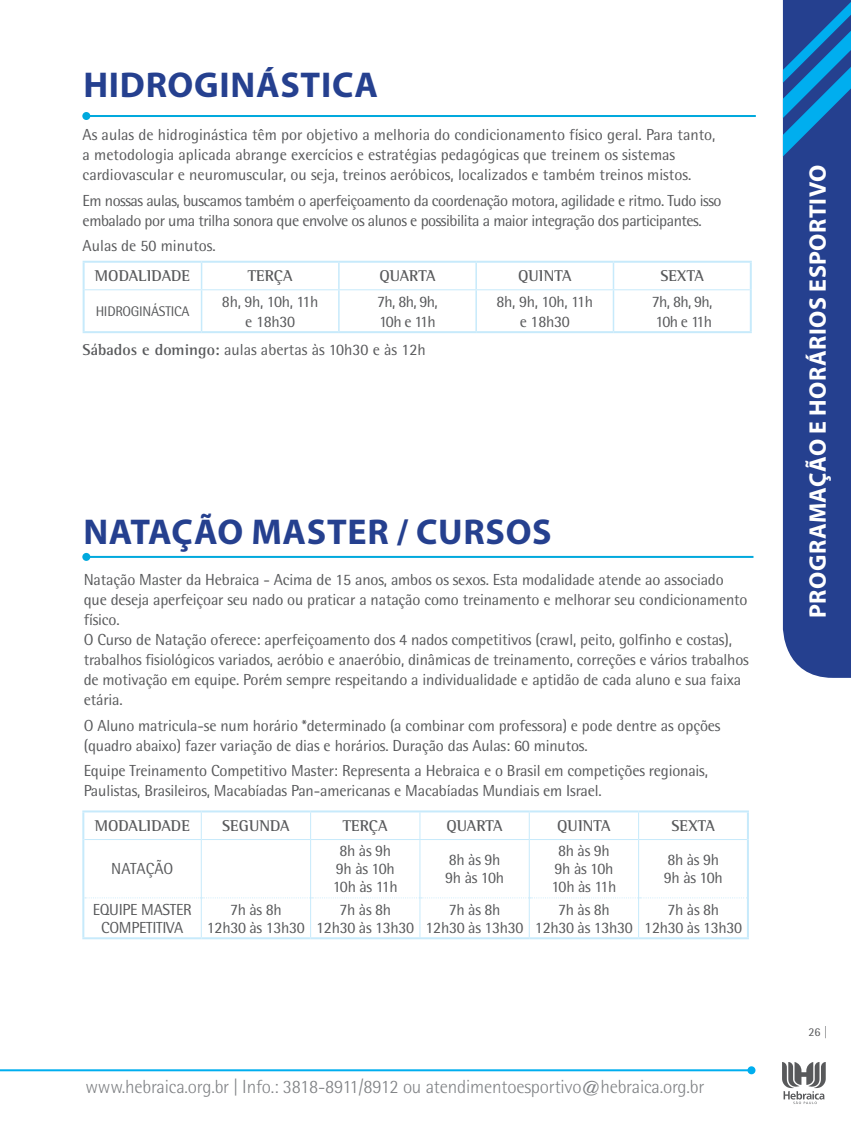
<style>
.page{position:relative;width:851px;height:1134px;background:#fff}
.page>*{position:absolute;margin:0;border:0;box-sizing:border-box;transform-origin:0 0}
.t1{font:700 36px "Myriad Pro";letter-spacing:.02em;color:#25408f}
.t2{font:700 24px "Myriad Pro";letter-spacing:.02em;color:#fff}
.t3{font:300 19px "Rotis Semi Sans Std";letter-spacing:-.01em;color:#808285}
.t4{font:16px/20px "Rotis Semi Sans Std";letter-spacing:-.01em;color:#58595b;text-align:center}
.t5{font:16px/20px "Rotis Semi Sans Std";letter-spacing:-.03em;color:#58595b}
.t6{font:700 16px "Rotis Semi Serif Std";color:#58595b}
.t7{font:16px/20px "Rotis Semi Sans Std";letter-spacing:-.04em;color:#58595b}
.t8{font:14px "Rotis Semi Sans Std";letter-spacing:-.02em;color:#58595b}
.t9{font:12px "Rotis Semi Sans Std";color:#58595b}
.s1{font-family:"Rotis Semi Serif Std";font-weight:700}
</style>
<div class="page">
<svg style="left:782px;top:1062px;width:43px;height:42px"></svg>
<hr style="left:0;top:1069px;width:751px;height:2px;background:#00aeef">
<div style="left:747px;top:1066px;width:8px;height:8px;background:#00aeef;border-radius:50%"></div>
<hr style="left:83px;top:261px;width:118px;height:2px;background:#c7eafb">
<hr style="left:83px;top:263px;width:2px;height:27px;background:#c7eafb">
<hr style="left:201px;top:261px;width:138px;height:2px;background:#c7eafb">
<hr style="left:339px;top:261px;width:137px;height:2px;background:#c7eafb">
<hr style="left:476px;top:261px;width:137px;height:2px;background:#c7eafb">
<hr style="left:613px;top:261px;width:138px;height:2px;background:#c7eafb">
<hr style="left:749px;top:263px;width:2px;height:27px;background:#c7eafb">
<hr style="left:83px;top:290px;width:2px;height:41px;background:#c7eafb">
<hr style="left:749px;top:290px;width:2px;height:41px;background:#c7eafb">
<hr style="left:83px;top:331px;width:118px;height:2px;background:#c7eafb">
<hr style="left:201px;top:331px;width:138px;height:2px;background:#c7eafb">
<hr style="left:339px;top:331px;width:137px;height:2px;background:#c7eafb">
<hr style="left:476px;top:331px;width:137px;height:2px;background:#c7eafb">
<hr style="left:613px;top:331px;width:138px;height:2px;background:#c7eafb">
<svg style="left:201px;top:263px;width:1px;height:26px"></svg>
<svg style="left:338px;top:263px;width:1px;height:26px"></svg>
<hr style="left:475px;top:263px;width:2px;height:26px;background:#c7eafb">
<hr style="left:612px;top:263px;width:2px;height:26px;background:#c7eafb">
<hr style="left:201px;top:290px;width:1px;height:41px;background:#c7eafb">
<hr style="left:338px;top:290px;width:1px;height:41px;background:#c7eafb">
<hr style="left:475px;top:290px;width:2px;height:41px;background:#c7eafb">
<hr style="left:612px;top:290px;width:2px;height:41px;background:#c7eafb">
<hr style="left:85px;top:289px;width:116px;height:1px;background:#c7eafb">
<hr style="left:201px;top:289px;width:138px;height:1px;background:#c7eafb">
<hr style="left:339px;top:289px;width:137px;height:1px;background:#c7eafb">
<hr style="left:476px;top:289px;width:137px;height:1px;background:#c7eafb">
<hr style="left:613px;top:289px;width:136px;height:1px;background:#c7eafb">
<hr style="left:86px;top:115px;width:669px;height:2px;background:#00a9dd">
<div style="left:82px;top:112px;width:8px;height:8px;background:#00a9dd;border-radius:50%"></div>
<svg style="left:85px;top:897px;width:659px;height:1px"></svg>
<hr style="left:82px;top:810px;width:119px;height:2px;background:#c7eafb">
<hr style="left:82px;top:812px;width:2px;height:27px;background:#c7eafb">
<hr style="left:201px;top:810px;width:109px;height:2px;background:#c7eafb">
<hr style="left:310px;top:810px;width:110px;height:2px;background:#c7eafb">
<hr style="left:420px;top:810px;width:109px;height:2px;background:#c7eafb">
<hr style="left:529px;top:810px;width:109px;height:2px;background:#c7eafb">
<hr style="left:638px;top:810px;width:110px;height:2px;background:#c7eafb">
<hr style="left:746px;top:812px;width:2px;height:27px;background:#c7eafb">
<hr style="left:82px;top:839px;width:2px;height:59px;background:#c7eafb">
<hr style="left:746px;top:839px;width:2px;height:59px;background:#c7eafb">
<hr style="left:82px;top:898px;width:2px;height:39px;background:#c7eafb">
<hr style="left:746px;top:898px;width:2px;height:39px;background:#c7eafb">
<hr style="left:82px;top:937px;width:119px;height:2px;background:#c7eafb">
<hr style="left:201px;top:937px;width:109px;height:2px;background:#c7eafb">
<hr style="left:310px;top:937px;width:110px;height:2px;background:#c7eafb">
<hr style="left:420px;top:937px;width:109px;height:2px;background:#c7eafb">
<hr style="left:529px;top:937px;width:109px;height:2px;background:#c7eafb">
<hr style="left:638px;top:937px;width:110px;height:2px;background:#c7eafb">
<svg style="left:201px;top:812px;width:1px;height:27px"></svg>
<svg style="left:310px;top:812px;width:1px;height:27px"></svg>
<svg style="left:419px;top:812px;width:1px;height:27px"></svg>
<svg style="left:528px;top:812px;width:1px;height:27px"></svg>
<svg style="left:638px;top:812px;width:1px;height:27px"></svg>
<hr style="left:84px;top:839px;width:117px;height:1px;background:#c7eafb">
<hr style="left:201px;top:839px;width:109px;height:1px;background:#c7eafb">
<hr style="left:201px;top:840px;width:1px;height:58px;background:#c7eafb">
<hr style="left:310px;top:839px;width:110px;height:1px;background:#c7eafb">
<hr style="left:310px;top:840px;width:1px;height:58px;background:#c7eafb">
<hr style="left:420px;top:839px;width:109px;height:1px;background:#c7eafb">
<hr style="left:419px;top:840px;width:1px;height:58px;background:#c7eafb">
<hr style="left:529px;top:839px;width:109px;height:1px;background:#c7eafb">
<hr style="left:528px;top:840px;width:1px;height:58px;background:#c7eafb">
<hr style="left:638px;top:839px;width:108px;height:1px;background:#c7eafb">
<hr style="left:638px;top:840px;width:1px;height:58px;background:#c7eafb">
<hr style="left:201px;top:898px;width:1px;height:39px;background:#c7eafb">
<hr style="left:310px;top:898px;width:1px;height:39px;background:#c7eafb">
<hr style="left:419px;top:898px;width:1px;height:39px;background:#c7eafb">
<hr style="left:528px;top:898px;width:1px;height:39px;background:#c7eafb">
<hr style="left:638px;top:898px;width:1px;height:39px;background:#c7eafb">
<hr style="left:86px;top:556px;width:667px;height:2px;background:#00a9dd">
<div style="left:82px;top:553px;width:8px;height:8px;background:#00a9dd;border-radius:50%"></div>
<svg style="left:782px;top:414px;width:68px;height:264px;background:#364f97"></svg>
<svg style="left:782px;top:0;width:68px;height:414px;background:#23509c"></svg>
<h1 class="t1" style="left:83px;top:61px;width:296px">HIDROGINÁSTICA</h1>
<p class="t4" style="left:83px;top:124px;width:634px;text-align:left">As aulas de hidroginástica têm por objetivo a melhoria do condicionamento físico geral. Para tanto, a metodologia aplicada abrange exercícios e estratégias pedagógicas que treinem os sistemas cardiovascular e neuromuscular, ou seja, treinos aeróbicos, localizados e também treinos mistos.</p>
<p class="t5" style="left:83px;top:190px;width:640px">Em nossas aulas, buscamos também o aperfeiçoamento da coordenação motora, agilidade e ritmo. Tudo isso embalado por uma trilha sonora que envolve os alunos e possibilita a maior integração dos participantes.</p>
<p class="t4" style="left:83px;top:236px;width:135px">Aulas de 50 minutos.</p>
<p class="t6" style="left:95px;top:266px;width:97px">MODALIDADE</p>
<p class="t6" style="left:248px;top:266px;width:46px">TERÇA</p>
<p class="t6" style="left:379px;top:266px;width:58px">QUARTA</p>
<p class="t6" style="left:518px;top:266px;width:55px">QUINTA</p>
<p class="t6" style="left:660px;top:266px;width:45px">SEXTA</p>
<p class="t8" style="left:96px;top:303px;width:95px">HIDROGINÁSTICA</p>
<p class="t4" style="left:222px;top:291px;width:98px">8h, 9h, 10h, 11h e 18h30</p>
<p class="t7" style="left:377px;top:291px;width:62px">7h, 8h, 9h,<br>10h e 11h</p>
<p class="t4" style="left:496px;top:291px;width:98px">8h, 9h, 10h, 11h e 18h30</p>
<p class="t7" style="left:651px;top:291px;width:62px">7h, 8h, 9h,<br>10h e 11h</p>
<p class="t4" style="left:83px;top:340px;width:344px"><span class="s1">Sábados e domingo:</span> aulas abertas às 10h30 e às 12h</p>
<h1 class="t1" style="left:83px;top:508px;width:470px">NATAÇÃO MASTER / CURSOS</h1>
<p class="t4" style="left:84px;top:570px;width:666px;text-align:left">Natação Master da Hebraica - Acima de 15 anos, ambos os sexos. Esta modalidade atende ao associado que deseja aperfeiçoar seu nado ou praticar a natação como treinamento e melhorar seu condicionamento físico.<br>O Curso de Natação oferece: aperfeiçoamento dos 4 nados competitivos (crawl, peito, golfinho e costas), trabalhos fisiológicos variados, aeróbio e anaeróbio, dinâmicas de treinamento, correções e vários trabalhos de motivação em equipe. Porém sempre respeitando a individualidade e aptidão de cada aluno e sua faixa etária.</p>
<p class="t4" style="left:84px;top:715px;width:638px;text-align:left">O Aluno matricula-se num horário *determinado (a combinar com professora) e pode dentre as opções (quadro abaixo) fazer variação de dias e horários. Duração das Aulas: 60 minutos.</p>
<p class="t4" style="left:84px;top:761px;width:625px;text-align:left">Equipe Treinamento Competitivo Master: Representa a Hebraica e o Brasil em competições regionais,<br>Paulistas, Brasileiros, Macabíadas Pan-americanas e Macabíadas Mundiais em Israel.</p>
<p class="t6" style="left:95px;top:816px;width:97px">MODALIDADE</p>
<p class="t6" style="left:222px;top:816px;width:69px">SEGUNDA</p>
<p class="t6" style="left:343px;top:816px;width:46px">TERÇA</p>
<p class="t6" style="left:446px;top:816px;width:58px">QUARTA</p>
<p class="t6" style="left:557px;top:816px;width:55px">QUINTA</p>
<p class="t6" style="left:671px;top:816px;width:45px">SEXTA</p>
<p class="t4" style="left:111px;top:859px;width:63px">NATAÇÃO</p>
<p class="t4" style="left:333px;top:842px;width:66px;line-height:18px">8h às 9h<br>9h às 10h<br>10h às 11h</p>
<p class="t4" style="left:445px;top:851px;width:60px;line-height:18px;text-align:left">8h às 9h<br>9h às 10h</p>
<p class="t4" style="left:551px;top:842px;width:66px;line-height:18px">8h às 9h<br>9h às 10h<br>10h às 11h</p>
<p class="t4" style="left:663px;top:851px;width:60px;line-height:18px;text-align:left">8h às 9h<br>9h às 10h</p>
<p class="t4" style="left:93px;top:900px;width:101px;line-height:18px">EQUIPE MASTER<br>COMPETITIVA</p>
<p class="t4" style="left:207px;top:900px;width:99px;line-height:18px">7h às 8h<br>12h30 às 13h30</p>
<p class="t4" style="left:316px;top:900px;width:99px;line-height:18px">7h às 8h<br>12h30 às 13h30</p>
<p class="t4" style="left:425px;top:900px;width:99px;line-height:18px">7h às 8h<br>12h30 às 13h30</p>
<p class="t4" style="left:535px;top:900px;width:99px;line-height:18px">7h às 8h<br>12h30 às 13h30</p>
<p class="t4" style="left:644px;top:900px;width:99px;line-height:18px">7h às 8h<br>12h30 às 13h30</p>
<p class="t3" style="left:85px;top:1075px;width:620px">www.hebraica.org.br | Info.: 3818-8911/8912 ou atendimentoesportivo@hebraica.org.br</p>
<h2 class="t2" style="left:801px;top:618px;width:455px;rotate:-90deg">PROGRAMAÇÃO E HORÁRIOS ESPORTIVO</h2>
<p class="t9" style="left:808px;top:1025px;width:21px">26 |</p>
</div>
